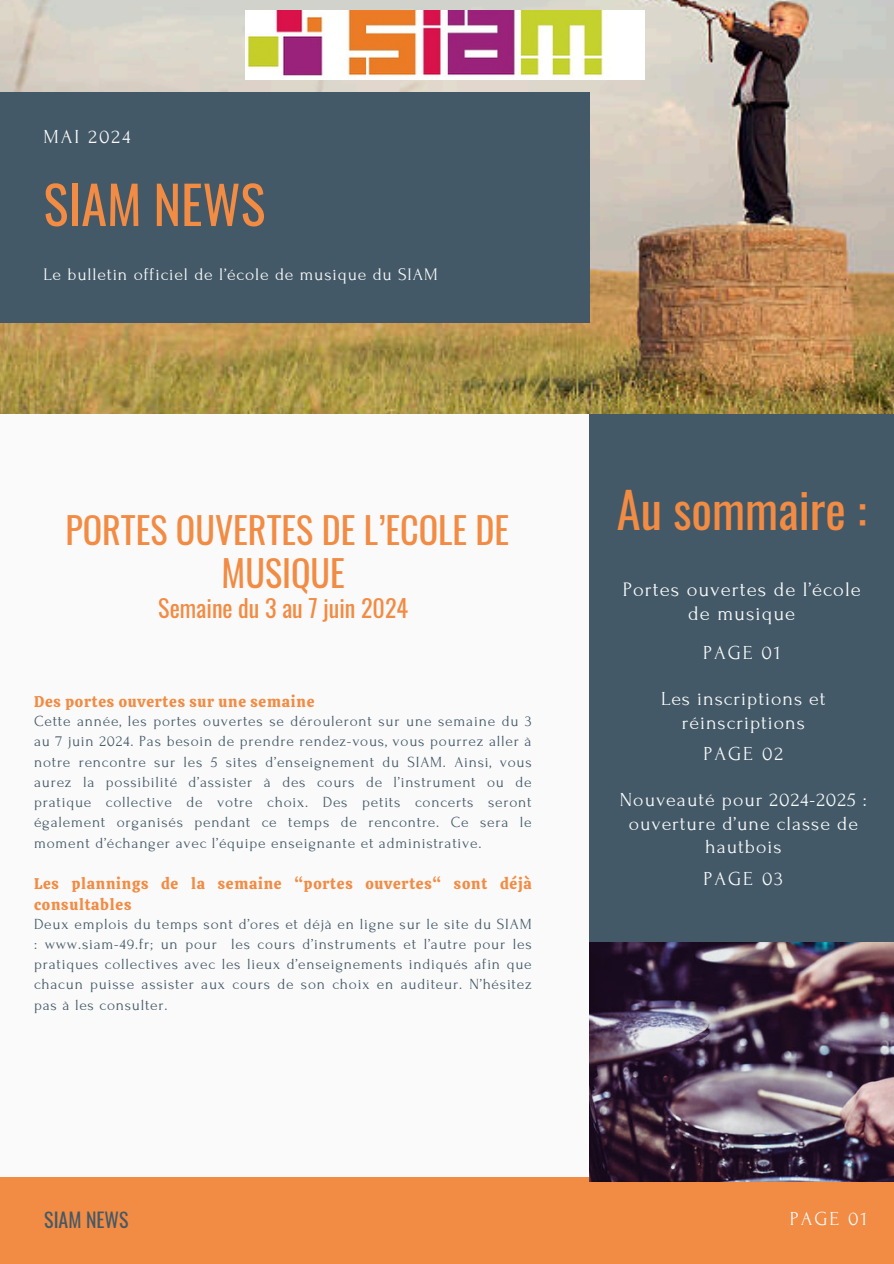
<style>
.page{position:relative;width:894px;height:1264px;background:#fff}
.page>*{position:absolute;margin:0;border:0;box-sizing:border-box;transform-origin:0 0}
.t1{font:52.35px "Oswald";color:#f28b43}
.t2{font:48.45px "Oswald";color:#f28b43}
.t3{font:36.15px/42.8px "Oswald";color:#f28b43;text-align:center}
.t4{font:24.15px "Oswald";color:#f28b43}
.t5{font:20.55px/23.7px "Forum";letter-spacing:.05em;color:#fafafa;text-align:center}
.t6{font:19.8px/23.7px "Forum";letter-spacing:.05em;color:#fafafa;text-align:center}
.t7{font:19.8px "Oswald";color:#435967}
.t8{font:17.55px "Forum";letter-spacing:.05em;color:#fafafa}
.t9{font:15.45px/20.2px "Forum";letter-spacing:.05em;color:#435967;text-align:justify}
.t10{font:15.45px/20.2px "Calistoga";letter-spacing:.05em;color:#f28b43}
</style>
<div class="page">
<div style="left:0;top:0;width:893px;height:1263px;background:#fafafa"></div>
<div style="left:589px;top:410px;width:304px;height:771px;background:#435967"></div>
<img style="left:0;top:0;width:893px;height:413px">
<div style="left:0;top:92px;width:589px;height:230px;background:#435967"></div>
<div style="left:0;top:1177px;width:893px;height:86px;background:#f28b43"></div>
<img style="left:246px;top:11px;width:398px;height:68px">
<img style="left:589px;top:942px;width:304px;height:239px">
<h6 class="t6" style="left:44px;top:125px;width:88px">MAI 2024</h6>
<h1 class="t1" style="left:44px;top:163px;width:223px">SIAM NEWS</h1>
<p class="t8" style="left:44px;top:265px;width:395px">Le bulletin officiel de l’école de musique du SIAM</p>
<h5 class="t3" style="left:65px;top:507px;width:445px">PORTES OUVERTES DE L’ECOLE DE<br>MUSIQUE</h5>
<h5 class="t4" style="left:158px;top:589px;width:251px">Semaine du 3 au 7 juin 2024</h5>
<p class="t10" style="left:34px;top:691px;width:282px">Des portes ouvertes sur une semaine</p>
<p class="t9" style="left:34px;top:711px;width:499px">Cette année, les portes ouvertes se dérouleront sur une semaine du 3 au 7 juin 2024. Pas besoin de prendre rendez-vous, vous pourrez aller à notre rencontre sur les 5 sites d’enseignement du SIAM. Ainsi, vous aurez la possibilité d’assister à des cours de l’instrument ou de pratique collective de votre choix. Des petits concerts seront également organisés pendant ce temps de rencontre. Ce sera le moment d’échanger avec l’équipe enseignante et administrative.</p>
<h3 class="t10" style="left:34px;top:873px;width:499px">Les plannings de la semaine “portes ouvertes“ sont déjà consultables</h3>
<p class="t9" style="left:34px;top:913px;width:499px">Deux emplois du temps sont d’ores et déjà en ligne sur le site du SIAM : www.siam-49.fr; un pour les cours d’instruments et l’autre pour les pratiques collectives avec les lieux d’enseignements indiqués afin que chacun puisse assister aux cours de son choix en auditeur. N’hésitez pas à les consulter.</p>
<h2 class="t2" style="left:616px;top:472px;width:251px">Au sommaire :</h2>
<h5 class="t5" style="left:622px;top:578px;width:239px">Portes ouvertes de l’école de musique</h5>
<h4 class="t6" style="left:702px;top:641px;width:79px">PAGE 01</h4>
<p class="t6" style="left:661px;top:687px;width:166px">Les inscriptions et réinscriptions</p>
<p class="t6" style="left:703px;top:742px;width:81px">PAGE 02</p>
<p class="t6" style="left:619px;top:788px;width:248px">Nouveauté pour 2024-2025 : ouverture d’une classe de hautbois</p>
<p class="t6" style="left:703px;top:867px;width:81px">PAGE 03</p>
<h5 class="t7" style="left:44px;top:1204px;width:86px">SIAM NEWS</h5>
<h4 class="t6" style="left:789px;top:1207px;width:79px">PAGE 01</h4>
</div>
